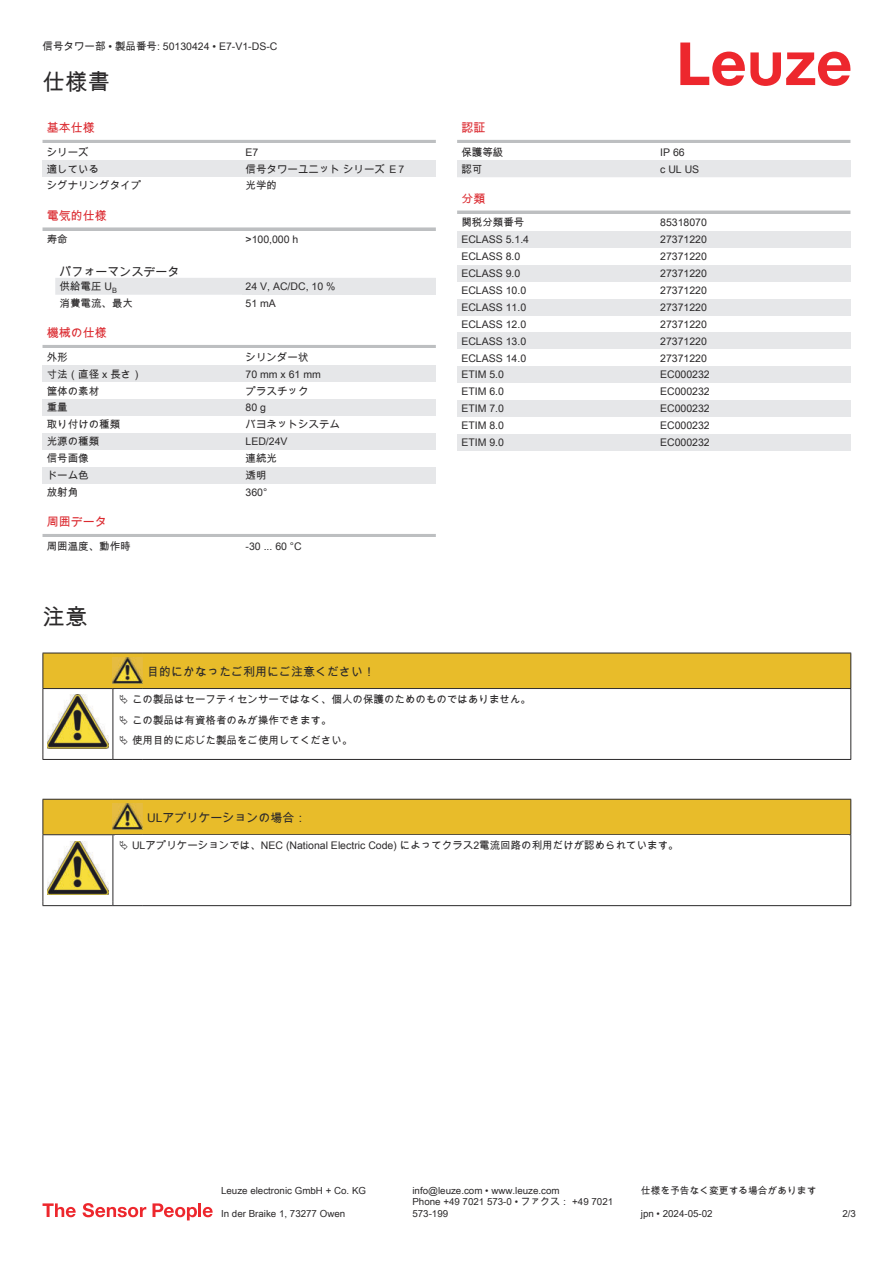
<style>
.page{position:relative;width:893px;height:1263px;background:#fff}
.page>*{position:absolute;margin:0;border:0;box-sizing:border-box;transform-origin:0 0}
.t1{font:22.5px "Arial Unicode MS";color:#2b292a}
.t2{font:12px "Arial Unicode MS";color:#2b292a}
.t3{font:12px "Arial Unicode MS";color:#db2a30}
.t4{font:10.5px/20.2px "Arial Unicode MS";color:#2b292a}
.t5{font:9.75px/11.7px "Arial Unicode MS";color:#2b292a}
</style>
<div class="page">
<svg style="left:680px;top:43px;width:170px;height:43px"></svg>
<div style="left:55px;top:278px;width:187px;height:17px;background:#e6e7e9"></div>
<hr style="left:43px;top:140px;width:393px;height:3px;background:#bdbfc1">
<div style="left:43px;top:160px;width:199px;height:17px;background:#e6e7e9"></div>
<div style="left:242px;top:160px;width:194px;height:17px;background:#e6e7e9"></div>
<svg style="left:43px;top:227px;width:393px;height:4px;background:#c4c6c8"></svg>
<div style="left:242px;top:278px;width:194px;height:17px;background:#e6e7e9"></div>
<hr style="left:43px;top:345px;width:393px;height:3px;background:#bdbfc1">
<div style="left:43px;top:365px;width:199px;height:17px;background:#e6e7e9"></div>
<div style="left:242px;top:365px;width:194px;height:17px;background:#e6e7e9"></div>
<div style="left:43px;top:399px;width:199px;height:17px;background:#e6e7e9"></div>
<div style="left:242px;top:399px;width:194px;height:17px;background:#e6e7e9"></div>
<div style="left:43px;top:433px;width:199px;height:17px;background:#e6e7e9"></div>
<div style="left:242px;top:433px;width:194px;height:17px;background:#e6e7e9"></div>
<div style="left:43px;top:467px;width:199px;height:17px;background:#e6e7e9"></div>
<div style="left:242px;top:467px;width:194px;height:17px;background:#e6e7e9"></div>
<hr style="left:43px;top:534px;width:393px;height:3px;background:#bdbfc1">
<hr style="left:457px;top:140px;width:393px;height:3px;background:#bdbfc1">
<div style="left:457px;top:160px;width:200px;height:17px;background:#e6e7e9"></div>
<div style="left:657px;top:160px;width:193px;height:17px;background:#e6e7e9"></div>
<hr style="left:457px;top:211px;width:393px;height:3px;background:#bdbfc1">
<div style="left:457px;top:231px;width:200px;height:17px;background:#e6e7e9"></div>
<div style="left:657px;top:231px;width:193px;height:17px;background:#e6e7e9"></div>
<div style="left:457px;top:265px;width:200px;height:17px;background:#e6e7e9"></div>
<div style="left:657px;top:265px;width:193px;height:17px;background:#e6e7e9"></div>
<div style="left:457px;top:299px;width:200px;height:17px;background:#e6e7e9"></div>
<div style="left:657px;top:299px;width:193px;height:17px;background:#e6e7e9"></div>
<div style="left:457px;top:332px;width:200px;height:17px;background:#e6e7e9"></div>
<div style="left:657px;top:332px;width:193px;height:17px;background:#e6e7e9"></div>
<div style="left:457px;top:366px;width:200px;height:17px;background:#e6e7e9"></div>
<div style="left:657px;top:366px;width:193px;height:17px;background:#e6e7e9"></div>
<div style="left:457px;top:400px;width:200px;height:17px;background:#e6e7e9"></div>
<div style="left:657px;top:400px;width:193px;height:17px;background:#e6e7e9"></div>
<div style="left:457px;top:434px;width:200px;height:17px;background:#e6e7e9"></div>
<div style="left:657px;top:434px;width:193px;height:17px;background:#e6e7e9"></div>
<svg style="left:43px;top:1203px;width:33px;height:14px"></svg>
<svg style="left:83px;top:1203px;width:63px;height:14px"></svg>
<svg style="left:153px;top:1203px;width:44px;height:17px"></svg>
<hr style="left:198px;top:1203px;width:3px;height:14px;background:#ed272d">
<svg style="left:203px;top:1207px;width:10px;height:10px"></svg>
<hr style="left:43px;top:759px;width:70px;height:1px;background:#2b292a">
<hr style="left:113px;top:759px;width:30px;height:1px;background:#2b292a">
<hr style="left:143px;top:759px;width:708px;height:1px;background:#2b292a">
<div style="left:44px;top:800px;width:806px;height:34px;background:#e8bc2a"></div>
<hr style="left:43px;top:799px;width:70px;height:1px;background:#2b292a">
<hr style="left:43px;top:800px;width:1px;height:34px;background:#2b292a">
<hr style="left:43px;top:834px;width:70px;height:1px;background:#2b292a">
<hr style="left:113px;top:799px;width:30px;height:1px;background:#2b292a">
<hr style="left:113px;top:834px;width:30px;height:1px;background:#2b292a">
<hr style="left:143px;top:799px;width:708px;height:1px;background:#2b292a">
<hr style="left:850px;top:800px;width:1px;height:34px;background:#2b292a">
<hr style="left:143px;top:834px;width:708px;height:1px;background:#2b292a">
<hr style="left:43px;top:835px;width:1px;height:66px;background:#2b292a">
<hr style="left:113px;top:835px;width:1px;height:66px;background:#2b292a">
<hr style="left:850px;top:835px;width:1px;height:66px;background:#2b292a">
<hr style="left:43px;top:905px;width:70px;height:1px;background:#2b292a">
<hr style="left:113px;top:905px;width:30px;height:1px;background:#2b292a">
<hr style="left:143px;top:905px;width:708px;height:1px;background:#2b292a">
<img style="left:113px;top:803px;width:30px;height:27px">
<img style="left:47px;top:841px;width:61px;height:54px">
<svg style="left:43px;top:653px;width:808px;height:106px"></svg>
<p class="t4" style="left:43px;top:36px;width:236px">信号タワー部 • 製品番号: 50130424 • E7-V1-DS-C</p>
<h1 class="t1" style="left:43px;top:66px;width:69px">仕様書</h1>
<p class="t3" style="left:47px;top:119px;width:49px">基本仕様</p>
<p class="t4" style="left:47px;top:142px;width:43px">シリーズ</p>
<p class="t4" style="left:246px;top:142px;width:14px">E7</p>
<p class="t4" style="left:47px;top:158px;width:54px">適している</p>
<p class="t4" style="left:246px;top:158px;width:160px">信号タワーユニット シリーズ Ｅ7</p>
<p class="t4" style="left:47px;top:175px;width:96px">シグナリングタイプ</p>
<p class="t4" style="left:246px;top:175px;width:33px">光学的</p>
<p class="t3" style="left:47px;top:207px;width:61px">電気的仕様</p>
<p class="t4" style="left:47px;top:229px;width:22px">寿命</p>
<p class="t4" style="left:246px;top:229px;width:54px">&gt;100,000 h</p>
<p class="t2" style="left:60px;top:263px;width:121px">パフォーマンスデータ</p>
<p class="t4" style="left:60px;top:276px;width:59px">供給電圧 U<sub>B</sub></p>
<p class="t4" style="left:246px;top:276px;width:91px">24 V, AC/DC, 10 %</p>
<p class="t4" style="left:60px;top:293px;width:75px">消費電流、最大</p>
<p class="t4" style="left:246px;top:293px;width:32px">51 mA</p>
<p class="t3" style="left:47px;top:324px;width:61px">機械の仕様</p>
<p class="t4" style="left:47px;top:347px;width:22px">外形</p>
<p class="t4" style="left:246px;top:347px;width:64px">シリンダー状</p>
<p class="t4" style="left:47px;top:364px;width:97px">寸法（直径 x 長さ）</p>
<p class="t4" style="left:246px;top:364px;width:77px">70 mm x 61 mm</p>
<p class="t4" style="left:47px;top:380px;width:54px">筐体の素材</p>
<p class="t4" style="left:246px;top:380px;width:64px">プラスチック</p>
<p class="t4" style="left:47px;top:397px;width:22px">重量</p>
<p class="t4" style="left:246px;top:397px;width:22px">80 g</p>
<p class="t4" style="left:47px;top:414px;width:75px">取り付けの種類</p>
<p class="t4" style="left:246px;top:414px;width:96px">バヨネットシステム</p>
<p class="t4" style="left:47px;top:431px;width:54px">光源の種類</p>
<p class="t4" style="left:246px;top:431px;width:44px">LED/24V</p>
<p class="t4" style="left:47px;top:448px;width:43px">信号画像</p>
<p class="t4" style="left:246px;top:448px;width:33px">連続光</p>
<p class="t4" style="left:47px;top:465px;width:43px">ドーム色</p>
<p class="t4" style="left:246px;top:465px;width:22px">透明</p>
<p class="t4" style="left:47px;top:482px;width:33px">放射角</p>
<p class="t4" style="left:246px;top:482px;width:23px">360°</p>
<p class="t3" style="left:47px;top:513px;width:61px">周囲データ</p>
<p class="t4" style="left:47px;top:536px;width:85px">周囲温度、動作時</p>
<p class="t4" style="left:246px;top:536px;width:58px">-30 ... 60 °C</p>
<h1 class="t1" style="left:43px;top:601px;width:46px">注意</h1>
<p class="t3" style="left:461px;top:119px;width:25px">認証</p>
<p class="t4" style="left:461px;top:142px;width:43px">保護等級</p>
<p class="t4" style="left:660px;top:142px;width:26px">IP 66</p>
<p class="t4" style="left:461px;top:158px;width:22px">認可</p>
<p class="t4" style="left:660px;top:158px;width:41px">c UL US</p>
<p class="t3" style="left:461px;top:190px;width:25px">分類</p>
<p class="t4" style="left:461px;top:212px;width:64px">関税分類番号</p>
<p class="t4" style="left:660px;top:212px;width:48px">85318070</p>
<p class="t4" style="left:461px;top:229px;width:69px">ECLASS 5.1.4</p>
<p class="t4" style="left:660px;top:229px;width:48px">27371220</p>
<p class="t4" style="left:461px;top:246px;width:60px">ECLASS 8.0</p>
<p class="t4" style="left:660px;top:246px;width:48px">27371220</p>
<p class="t4" style="left:461px;top:263px;width:60px">ECLASS 9.0</p>
<p class="t4" style="left:660px;top:263px;width:48px">27371220</p>
<p class="t4" style="left:461px;top:280px;width:66px">ECLASS 10.0</p>
<p class="t4" style="left:660px;top:280px;width:48px">27371220</p>
<p class="t4" style="left:461px;top:297px;width:66px">ECLASS 11.0</p>
<p class="t4" style="left:660px;top:297px;width:48px">27371220</p>
<p class="t4" style="left:461px;top:314px;width:66px">ECLASS 12.0</p>
<p class="t4" style="left:660px;top:314px;width:48px">27371220</p>
<p class="t4" style="left:461px;top:331px;width:66px">ECLASS 13.0</p>
<p class="t4" style="left:660px;top:331px;width:48px">27371220</p>
<p class="t4" style="left:461px;top:347px;width:66px">ECLASS 14.0</p>
<p class="t4" style="left:660px;top:347px;width:48px">27371220</p>
<p class="t4" style="left:461px;top:364px;width:44px">ETIM 5.0</p>
<p class="t4" style="left:660px;top:364px;width:51px">EC000232</p>
<p class="t4" style="left:461px;top:381px;width:44px">ETIM 6.0</p>
<p class="t4" style="left:660px;top:381px;width:51px">EC000232</p>
<p class="t4" style="left:461px;top:398px;width:44px">ETIM 7.0</p>
<p class="t4" style="left:660px;top:398px;width:51px">EC000232</p>
<p class="t4" style="left:461px;top:415px;width:44px">ETIM 8.0</p>
<p class="t4" style="left:660px;top:415px;width:51px">EC000232</p>
<p class="t4" style="left:461px;top:432px;width:44px">ETIM 9.0</p>
<p class="t4" style="left:660px;top:432px;width:51px">EC000232</p>
<p class="t2" style="left:147px;top:663px;width:229px">目的にかなったご利用にご注意ください！</p>
<p class="t4" style="left:132px;top:689px;width:400px">この製品はセーフティセンサーではなく、個人の保護のためのものではありません。この製品は有資格者のみが操作できます。<br>使用目的に応じた製品をご使用してください。</p>
<p class="t2" style="left:147px;top:809px;width:161px">ULアプリケーションの場合：</p>
<p class="t4" style="left:132px;top:835px;width:548px">ULアプリケーションでは、NEC (National Electric Code) によってクラス2電流回路の利用だけが認められています。</p>
<p class="t5" style="left:221px;top:1184px;width:146px">Leuze electronic GmbH + Co. KG</p>
<p class="t5" style="left:412px;top:1184px;width:149px">info@leuze.com • www.leuze.com</p>
<p class="t5" style="left:641px;top:1184px;width:177px">仕様を予告なく変更する場合があります</p>
<p class="t5" style="left:221px;top:1207px;width:126px">In der Braike 1, 73277 Owen</p>
<p class="t5" style="left:412px;top:1196px;width:202px">Phone +49 7021 573-0 • ファクス： +49 7021<br>573-199</p>
<p class="t5" style="left:641px;top:1207px;width:73px">jpn • 2024-05-02</p>
<p class="t5" style="left:842px;top:1207px;width:15px">2/3</p>
</div>
